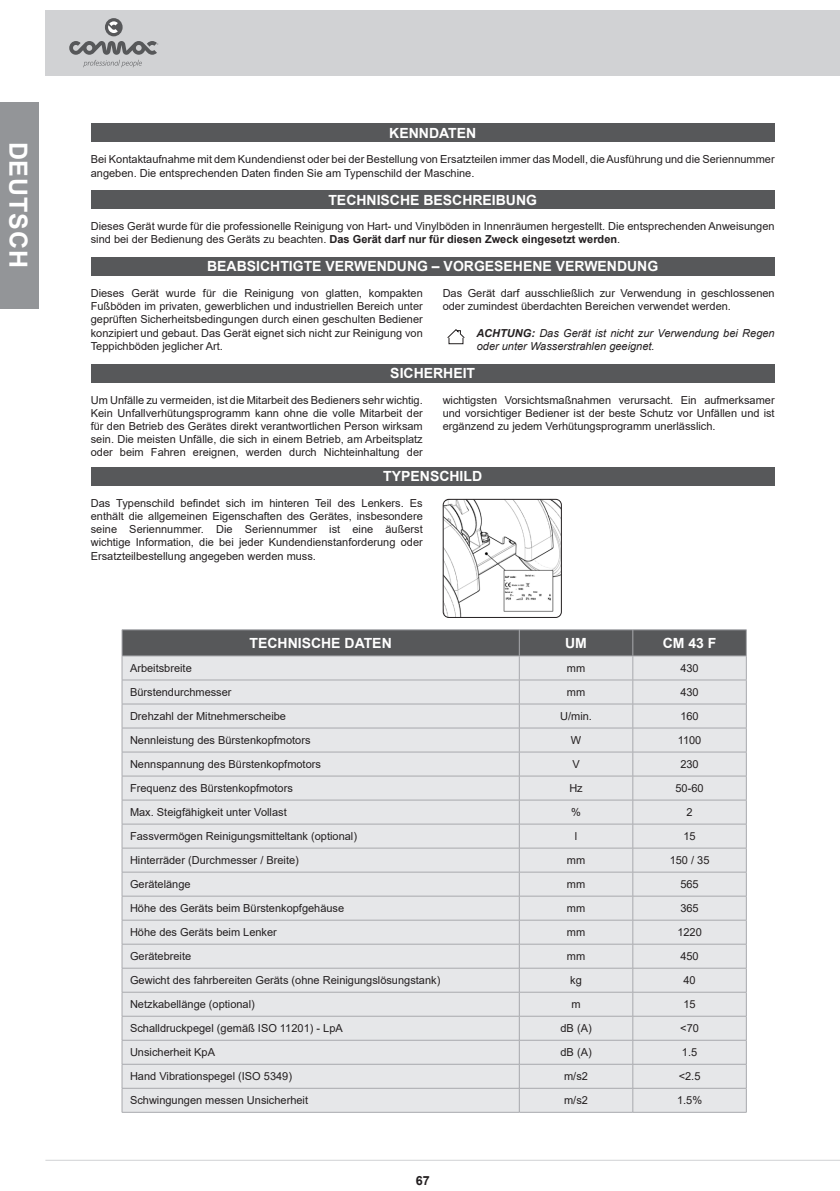
<style>
.page{position:relative;width:840px;height:1191px;background:#fff}
.page>*{position:absolute;margin:0;border:0;box-sizing:border-box;transform-origin:0 0}
.t1{font:700 25px "Arial";letter-spacing:.035em;color:#fff}
.Titoli_capitolo_-_DE{font:700 14px "Arial";color:#fff}
.t2{font:700 12.6px "Arial";color:#231f20}
.t3{font:11px/13.2px "Arial";color:#231f20;text-align:justify}
.t4{font:italic 11px/13.2px "Arial";color:#231f20}
.s1{font-weight:700}
</style>
<div class="page">
<div style="left:91px;top:124px;width:683px;height:18px;background:#57585a"></div>
<div style="left:91px;top:191px;width:683px;height:18px;background:#57585a"></div>
<div style="left:91px;top:258px;width:683px;height:18px;background:#57585a"></div>
<div style="left:91px;top:364px;width:683px;height:18px;background:#57585a"></div>
<div style="left:91px;top:467px;width:683px;height:18px;background:#57585a"></div>
<div style="left:448px;top:337px;width:15px;height:7px;border:1px solid #231f20"></div>
<svg style="left:447px;top:329px;width:18px;height:10px"></svg>
<div style="left:45px;top:10px;width:794px;height:65px;background:#d1d2d4"></div>
<div style="left:105px;top:18px;width:17px;height:18px;background:#57585a;border-radius:50%"></div>
<svg style="left:108px;top:21px;width:10px;height:12px"></svg>
<svg style="left:69px;top:41px;width:89px;height:26px"></svg>
<hr style="left:45px;top:1159px;width:794px;height:1px;background:#d1d2d4">
<div style="left:0;top:102px;width:38px;height:207px;background:#939598"></div>
<img style="left:444px;top:499px;width:117px;height:118px">
<div style="left:442px;top:499px;width:119px;height:119px;border:1px solid #231f20;border-radius:6px"></div>
<hr style="left:122px;top:1112px;width:397px;height:1px;background:#a8a9ad">
<hr style="left:519px;top:1112px;width:113px;height:1px;background:#a8a9ad">
<hr style="left:632px;top:1112px;width:114px;height:1px;background:#a8a9ad">
<hr style="left:122px;top:629px;width:397px;height:1px;background:#a8a9ad">
<hr style="left:519px;top:629px;width:113px;height:1px;background:#a8a9ad">
<hr style="left:632px;top:629px;width:114px;height:1px;background:#a8a9ad">
<svg style="left:122px;top:630px;width:624px;height:482px;background:#dbdcde"></svg>
<hr style="left:122px;top:655px;width:397px;height:1px;background:#a8a9ad">
<hr style="left:519px;top:655px;width:113px;height:1px;background:#a8a9ad">
<hr style="left:632px;top:655px;width:114px;height:1px;background:#a8a9ad">
<h1 class="t1" style="left:36px;top:141px;width:128px;rotate:90deg">DEUTSCH</h1>
<p class="Titoli_capitolo_-_DE" style="left:389px;top:123px;width:88px">KENNDATEN</p>
<p class="t3" style="left:91px;top:153px;width:685px">Bei Kontaktaufnahme mit dem Kundendienst oder bei der Bestellung von Ersatzteilen immer das Modell, die Ausführung und die Seriennummer angeben. Die entsprechenden Daten finden Sie am Typenschild der Maschine.</p>
<p class="Titoli_capitolo_-_DE" style="left:328px;top:190px;width:210px">TECHNISCHE BESCHREIBUNG</p>
<p class="t3" style="left:91px;top:220px;width:685px">Dieses Gerät wurde für die professionelle Reinigung von Hart- und Vinylböden in Innenräumen hergestellt. Die entsprechenden Anweisungen sind bei der Bedienung des Geräts zu beachten. <span class="s1">Das Gerät darf nur für diesen Zweck eingesetzt werden</span>.</p>
<p class="Titoli_capitolo_-_DE" style="left:207px;top:257px;width:452px">BEABSICHTIGTE VERWENDUNG – VORGESEHENE VERWENDUNG</p>
<p class="t3" style="left:91px;top:286px;width:333px">Dieses Gerät wurde für die Reinigung von glatten, kompakten Fußböden im privaten, gewerblichen und industriellen Bereich unter geprüften Sicherheitsbedingungen durch einen geschulten Bediener konzipiert und gebaut. Das Gerät eignet sich nicht zur Reinigung von Teppichböden jeglicher Art.</p>
<p class="t3" style="left:442px;top:286px;width:333px">Das Gerät darf ausschließlich zur Verwendung in geschlossenen oder zumindest überdachten Bereichen verwendet werden.</p>
<p class="t4" style="left:476px;top:326px;width:300px"><span class="s1">ACHTUNG:</span> Das Gerät ist nicht zur Verwendung bei Regen oder unter Wasserstrahlen geeignet.</p>
<p class="Titoli_capitolo_-_DE" style="left:390px;top:363px;width:86px">SICHERHEIT</p>
<p class="t3" style="left:442px;top:393px;width:333px">wichtigsten Vorsichtsmaßnahmen verursacht. Ein aufmerksamer und vorsichtiger Bediener ist der beste Schutz vor Unfällen und ist ergänzend zu jedem Verhütungsprogramm unerlässlich.</p>
<p class="t3" style="left:91px;top:393px;width:333px">Um Unfälle zu vermeiden, ist die Mitarbeit des Bedieners sehr wichtig.<br>Kein Unfallverhütungsprogramm kann ohne die volle Mitarbeit der für den Betrieb des Gerätes direkt verantwortlichen Person wirksam sein. Die meisten Unfälle, die sich in einem Betrieb, am Arbeitsplatz oder beim Fahren ereignen, werden durch Nichteinhaltung der</p>
<p class="t3" style="left:91px;top:496px;width:333px">Das Typenschild befindet sich im hinteren Teil des Lenkers. Es enthält die allgemeinen Eigenschaften des Gerätes, insbesondere seine Seriennummer. Die Seriennummer ist eine äußerst wichtige Information, die bei jeder Kundendienstanforderung oder Ersatzteilbestellung angegeben werden muss.</p>
<p class="Titoli_capitolo_-_DE" style="left:383px;top:466px;width:100px">TYPENSCHILD</p>
<p class="Titoli_capitolo_-_DE" style="left:249px;top:633px;width:144px">TECHNISCHE DATEN</p>
<p class="Titoli_capitolo_-_DE" style="left:565px;top:633px;width:23px">UM</p>
<p class="Titoli_capitolo_-_DE" style="left:662px;top:633px;width:55px">CM 43 F</p>
<p class="t3" style="left:130px;top:661px;width:63px">Arbeitsbreite</p>
<p class="t3" style="left:566px;top:661px;width:20px">mm</p>
<p class="t3" style="left:680px;top:661px;width:20px">430</p>
<p class="t3" style="left:130px;top:685px;width:103px">Bürstendurchmesser</p>
<p class="t3" style="left:566px;top:685px;width:20px">mm</p>
<p class="t3" style="left:680px;top:685px;width:20px">430</p>
<p class="t3" style="left:130px;top:709px;width:157px">Drehzahl der Mitnehmerscheibe</p>
<p class="t3" style="left:560px;top:709px;width:33px">U/min.</p>
<p class="t3" style="left:680px;top:709px;width:20px">160</p>
<p class="t3" style="left:130px;top:733px;width:182px">Nennleistung des Bürstenkopfmotors</p>
<p class="t3" style="left:570px;top:733px;width:12px">W</p>
<p class="t3" style="left:677px;top:733px;width:25px">1100</p>
<p class="t3" style="left:130px;top:757px;width:192px">Nennspannung des Bürstenkopfmotors</p>
<p class="t3" style="left:572px;top:757px;width:9px">V</p>
<p class="t3" style="left:680px;top:757px;width:20px">230</p>
<p class="t3" style="left:130px;top:781px;width:164px">Frequenz des Bürstenkopfmotors</p>
<p class="t3" style="left:569px;top:781px;width:15px">Hz</p>
<p class="t3" style="left:675px;top:781px;width:30px">50-60</p>
<p class="t3" style="left:130px;top:805px;width:158px">Max. Steigfähigkeit unter Vollast</p>
<p class="t3" style="left:571px;top:805px;width:11px">%</p>
<p class="t3" style="left:686px;top:805px;width:8px">2</p>
<p class="t3" style="left:130px;top:829px;width:228px">Fassvermögen Reinigungsmitteltank (optional)</p>
<p class="t3" style="left:574px;top:829px;width:4px">l</p>
<p class="t3" style="left:683px;top:829px;width:14px">15</p>
<p class="t3" style="left:130px;top:853px;width:170px">Hinterräder (Durchmesser / Breite)</p>
<p class="t3" style="left:566px;top:853px;width:20px">mm</p>
<p class="t3" style="left:669px;top:853px;width:41px">150 / 35</p>
<p class="t3" style="left:130px;top:877px;width:62px">Gerätelänge</p>
<p class="t3" style="left:566px;top:877px;width:20px">mm</p>
<p class="t3" style="left:680px;top:877px;width:20px">565</p>
<p class="t3" style="left:130px;top:901px;width:215px">Höhe des Geräts beim Bürstenkopfgehäuse</p>
<p class="t3" style="left:566px;top:901px;width:20px">mm</p>
<p class="t3" style="left:680px;top:901px;width:20px">365</p>
<p class="t3" style="left:130px;top:925px;width:148px">Höhe des Geräts beim Lenker</p>
<p class="t3" style="left:566px;top:925px;width:20px">mm</p>
<p class="t3" style="left:677px;top:925px;width:26px">1220</p>
<p class="t3" style="left:130px;top:949px;width:63px">Gerätebreite</p>
<p class="t3" style="left:566px;top:949px;width:20px">mm</p>
<p class="t3" style="left:680px;top:949px;width:20px">450</p>
<p class="t3" style="left:130px;top:973px;width:311px">Gewicht des fahrbereiten Geräts (ohne Reinigungslösungstank)</p>
<p class="t3" style="left:570px;top:973px;width:13px">kg</p>
<p class="t3" style="left:683px;top:973px;width:14px">40</p>
<p class="t3" style="left:130px;top:997px;width:126px">Netzkabellänge (optional)</p>
<p class="t3" style="left:571px;top:997px;width:11px">m</p>
<p class="t3" style="left:683px;top:997px;width:14px">15</p>
<p class="t3" style="left:130px;top:1021px;width:214px">Schalldruckpegel (gemäß ISO 11201) - LpA</p>
<p class="t3" style="left:560px;top:1021px;width:33px">dB (A)</p>
<p class="t3" style="left:679px;top:1021px;width:20px">&lt;70</p>
<p class="t3" style="left:130px;top:1045px;width:86px">Unsicherheit KpA</p>
<p class="t3" style="left:560px;top:1045px;width:33px">dB (A)</p>
<p class="t3" style="left:681px;top:1045px;width:17px">1.5</p>
<p class="t3" style="left:130px;top:1069px;width:163px">Hand Vibrationspegel (ISO 5349)</p>
<p class="t3" style="left:564px;top:1069px;width:25px">m/s2</p>
<p class="t3" style="left:678px;top:1069px;width:23px">&lt;2.5</p>
<p class="t3" style="left:130px;top:1093px;width:179px">Schwingungen messen Unsicherheit</p>
<p class="t3" style="left:564px;top:1093px;width:25px">m/s2</p>
<p class="t3" style="left:676px;top:1093px;width:27px">1.5%</p>
<p class="t2" style="left:415px;top:1172px;width:16px">67</p>
</div>
